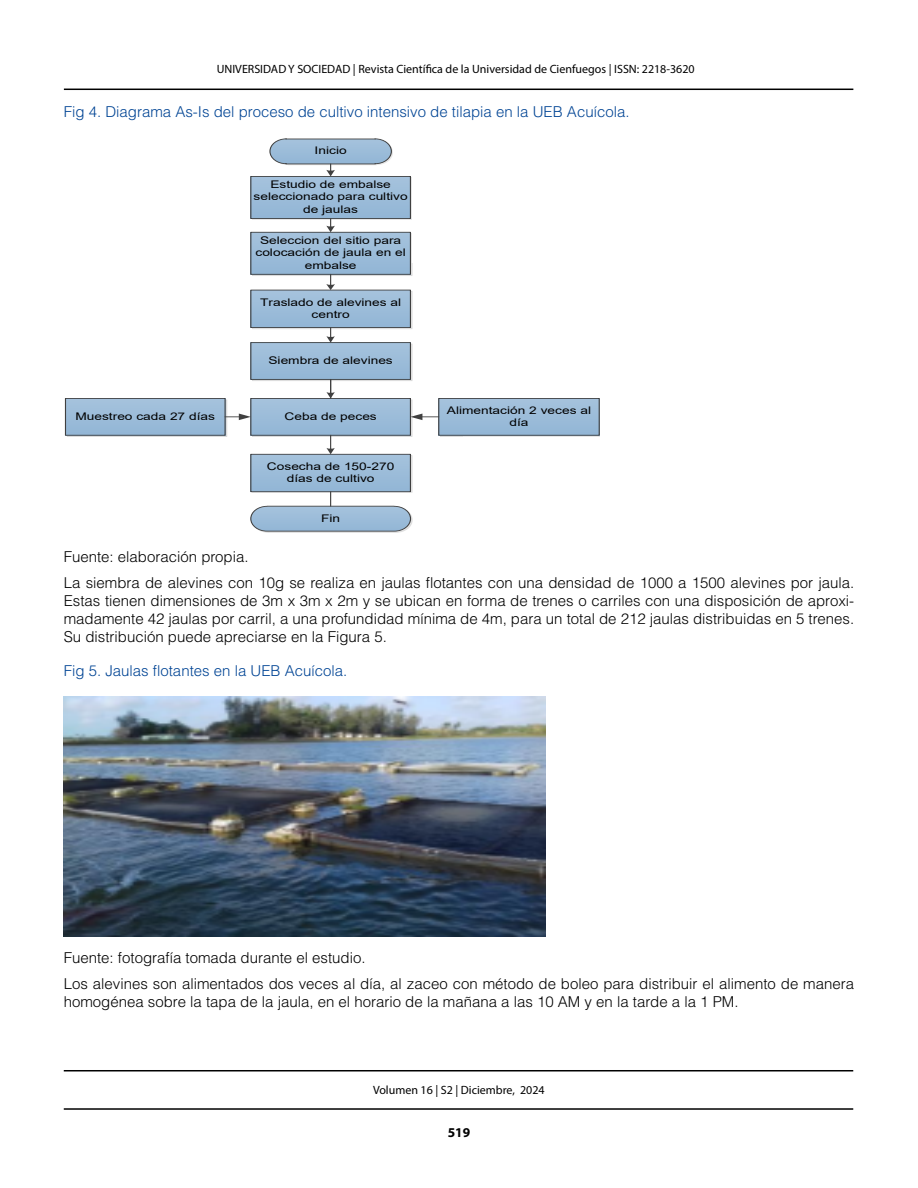
<style>
.page{position:relative;width:918px;height:1188px;background:#fff}
.page>*{position:absolute;margin:0;border:0;box-sizing:border-box;transform-origin:0 0}
.t1{font:300 15px/26.5px "Helvetica LT Std";color:#000}
.t2{font:300 15px "Helvetica LT Std";color:#004494}
.t3{font:700 13.5px "Myriad Pro";color:#000}
.t4{font:12px "Myriad Pro";color:#000}
.t5{font:10.5px/12.6px "Arial";color:#000;text-align:center;scale:1.31 1}
</style>
<div class="page">
<hr style="left:64px;top:89px;width:789px;height:1px;background:#000">
<hr style="left:64px;top:1108px;width:789px;height:2px;background:#000">
<hr style="left:64px;top:1070px;width:789px;height:1px;background:#000">
<div style="left:253px;top:177px;width:159px;height:43px;background:#e6e6e6"></div>
<div style="left:251px;top:176px;width:159px;height:42px;background:#9bbcd9"></div>
<div style="left:251px;top:176px;width:160px;height:43px;border:1px solid #404040"></div>
<div style="left:251px;top:232px;width:159px;height:42px;background:#9ebeda"></div>
<div style="left:251px;top:232px;width:160px;height:42px;border:1px solid #404040"></div>
<div style="left:252px;top:291px;width:160px;height:38px;border:1px solid #cdcdcd"></div>
<div style="left:251px;top:290px;width:159px;height:38px;background:#9bbcd9"></div>
<div style="left:251px;top:290px;width:160px;height:38px;border:1px solid #404040"></div>
<div style="left:252px;top:344px;width:160px;height:37px;border:1px solid #cdcdcd"></div>
<div style="left:251px;top:343px;width:159px;height:36px;background:#9bbcd9"></div>
<div style="left:251px;top:342px;width:160px;height:38px;border:1px solid #404040"></div>
<div style="left:252px;top:400px;width:160px;height:37px;border:1px solid #cdcdcd"></div>
<div style="left:251px;top:398px;width:159px;height:37px;background:#9cbcd9"></div>
<div style="left:251px;top:398px;width:160px;height:37px;border:1px solid #404040"></div>
<div style="left:251px;top:454px;width:159px;height:38px;background:#9bbcd9"></div>
<div style="left:251px;top:454px;width:160px;height:38px;border:1px solid #404040"></div>
<div style="left:67px;top:400px;width:160px;height:37px;border:1px solid #cdcdcd"></div>
<div style="left:65px;top:398px;width:160px;height:37px;background:#9cbcd9"></div>
<div style="left:65px;top:398px;width:160px;height:37px;border:1px solid #404040"></div>
<div style="left:440px;top:400px;width:160px;height:37px;background:#5a656f"></div>
<div style="left:439px;top:398px;width:160px;height:37px;background:#9cbcd9"></div>
<div style="left:439px;top:398px;width:160px;height:37px;border:1px solid #404040"></div>
<svg style="left:270px;top:139px;width:123px;height:37px"></svg>
<svg style="left:326px;top:218px;width:9px;height:14px"></svg>
<svg style="left:252px;top:263px;width:160px;height:27px"></svg>
<svg style="left:326px;top:328px;width:9px;height:15px"></svg>
<svg style="left:326px;top:379px;width:9px;height:19px"></svg>
<svg style="left:326px;top:435px;width:9px;height:19px"></svg>
<svg style="left:410px;top:400px;width:52px;height:37px"></svg>
<svg style="left:225px;top:414px;width:26px;height:6px"></svg>
<svg style="left:251px;top:492px;width:161px;height:41px"></svg>
<img style="left:64px;top:696px;width:482px;height:240px">
<p class="t4" style="left:217px;top:61px;width:479px">UNIVERSIDAD Y SOCIEDAD | Revista Científica de la Universidad de Cienfuegos | ISSN: 2218-3620</p>
<p class="t2" style="left:64px;top:102px;width:567px">Fig 4. Diagrama As-Is del proceso de cultivo intensivo de tilapia en la UEB Acuícola.</p>
<p class="t5" style="left:315px;top:144px;width:26px">Inicio</p>
<p class="t5" style="left:254px;top:178px;width:119px">Estudio de embalse seleccionado para cultivo de jaulas</p>
<p class="t5" style="left:255px;top:234px;width:116px">Seleccion del sitio para colocación de jaula en el embalse</p>
<p class="t5" style="left:260px;top:296px;width:109px">Traslado de alevines al centro</p>
<p class="t5" style="left:268px;top:354px;width:96px">Siembra de alevines</p>
<p class="t5" style="left:75px;top:410px;width:108px">Muestreo cada 27 días</p>
<p class="t5" style="left:447px;top:404px;width:112px">Alimentación 2 veces al día</p>
<p class="t5" style="left:284px;top:410px;width:72px">Ceba de peces</p>
<p class="t5" style="left:267px;top:460px;width:99px">Cosecha de 150-270 días de cultivo</p>
<p class="t5" style="left:321px;top:512px;width:16px">Fin</p>
<p class="t1" style="left:64px;top:543px;width:792px">Fuente: elaboración propia.<br>La siembra de alevines con 10g se realiza en jaulas flotantes con una densidad de 1000 a 1500 alevines por jaula.</p>
<p class="t1" style="left:64px;top:592px;width:792px;line-height:18px;text-align:justify">Estas tienen dimensiones de 3m x 3m x 2m y se ubican en forma de trenes o carriles con una disposición de aproxi&shy;madamente 42 jaulas por carril, a una profundidad mínima de 4m, para un total de 212 jaulas distribuidas en 5 trenes.<br>Su distribución puede apreciarse en la Figura 5.</p>
<p class="t2" style="left:64px;top:661px;width:285px">Fig 5. Jaulas flotantes en la UEB Acuícola.</p>
<p class="t1" style="left:64px;top:944px;width:792px">Fuente: fotografía tomada durante el estudio.<br>Los alevines son alimentados dos veces al día, al zaceo con método de boleo para distribuir el alimento de manera</p>
<p class="t1" style="left:64px;top:988px;width:676px">homogénea sobre la tapa de la jaula, en el horario de la mañana a las 10 AM y en la tarde a la 1 PM.</p>
<p class="t4" style="left:373px;top:1083px;width:173px">Volumen 16 | S2 | Diciembre, 2024</p>
<p class="t3" style="left:448px;top:1124px;width:24px">519</p>
</div>
